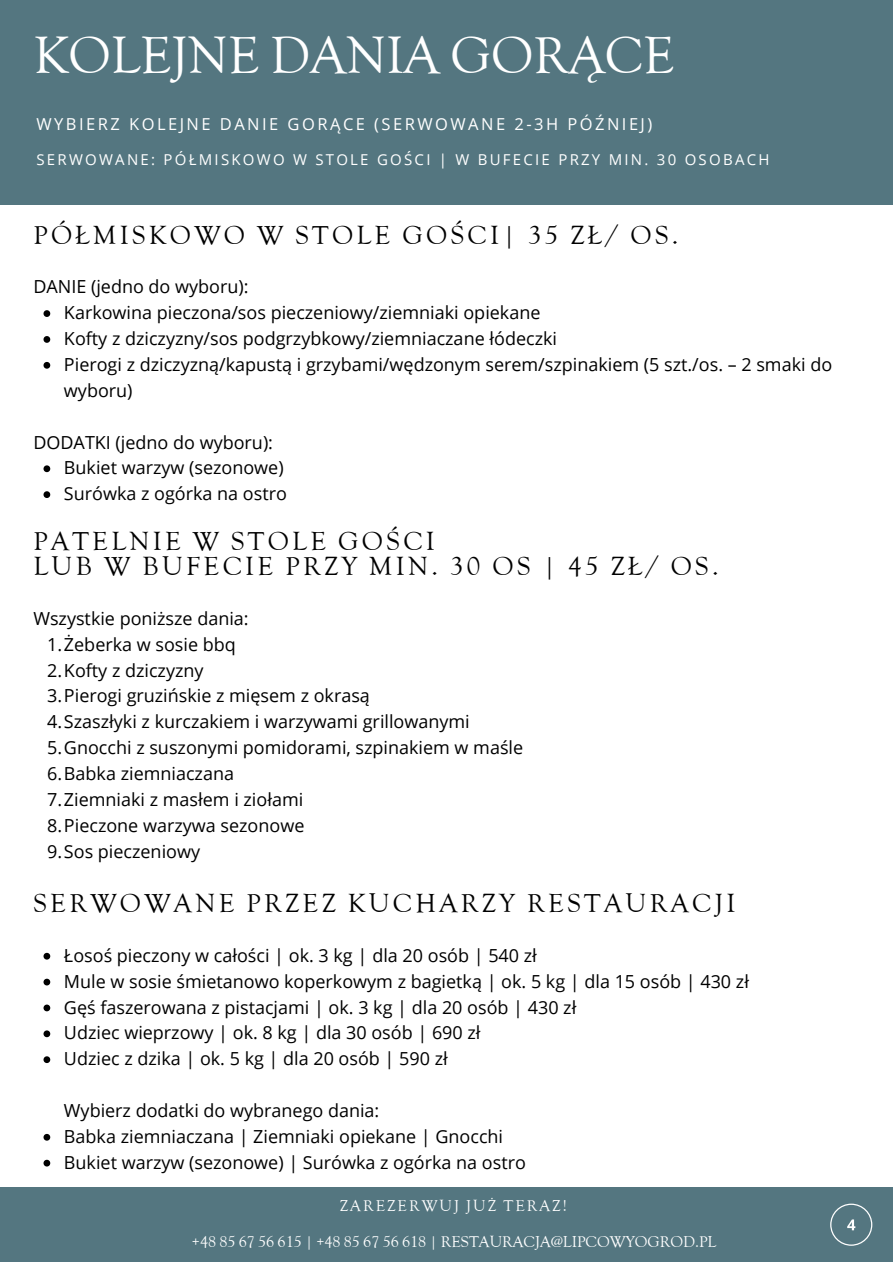
<style>
.page{position:relative;width:893px;height:1264px;background:#fff}
.page>*{position:absolute;margin:0;border:0;box-sizing:border-box;transform-origin:0 0}
.t1{font:45px "EFN Goldy Olds";color:#fff}
.t2{font:22.5px/24.8px "EFN Goldy Olds";letter-spacing:.15em;color:#000}
.t3{font:18px/25.8px "Open Sans";color:#000}
.t4{font:16.5px "Open Sans";letter-spacing:.15em;color:#fff}
.t5{font:15px "Open Sans";letter-spacing:.15em;color:#fff}
.t6{font:13.5px "EFN Goldy Olds";color:#fff}
.t7{font:13.5px "EFN Goldy Olds";letter-spacing:.15em;color:#fff}
</style>
<div class="page">
<div style="left:0;top:0;width:892px;height:205px;background:#547680"></div>
<div style="left:0;top:1186px;width:892px;height:75px;background:#547680"></div>
<svg style="left:830px;top:1203px;width:42px;height:42px"></svg>
<svg style="left:43px;top:310px;width:7px;height:7px"></svg>
<svg style="left:43px;top:336px;width:7px;height:7px"></svg>
<svg style="left:43px;top:362px;width:7px;height:6px"></svg>
<svg style="left:43px;top:465px;width:7px;height:7px"></svg>
<svg style="left:43px;top:491px;width:7px;height:7px"></svg>
<svg style="left:43px;top:952px;width:7px;height:7px"></svg>
<svg style="left:43px;top:978px;width:7px;height:7px"></svg>
<svg style="left:43px;top:1004px;width:7px;height:7px"></svg>
<svg style="left:43px;top:1030px;width:7px;height:7px"></svg>
<svg style="left:43px;top:1056px;width:7px;height:7px"></svg>
<svg style="left:43px;top:1133px;width:7px;height:7px"></svg>
<svg style="left:43px;top:1159px;width:7px;height:7px"></svg>
<h1 class="t1" style="left:33px;top:23px;width:643px">KOLEJNE DANIA GORĄCE</h1>
<p class="t4" style="left:36px;top:112px;width:617px">WYBIERZ KOLEJNE DANIE GORĄCE (SERWOWANE 2-3H PÓŹNIEJ)</p>
<p class="t5" style="left:36px;top:149px;width:734px">SERWOWANE: PÓŁMISKOWO W STOLE GOŚCI | W BUFECIE PRZY MIN. 30 OSOBACH</p>
<p class="t2" style="left:33px;top:223px;width:646px">PÓŁMISKOWO W STOLE GOŚCI| 35 ZŁ/ OS.</p>
<p class="t3" style="left:33px;top:273px;width:217px">DANIE (jedno do wyboru):</p>
<p class="t3" style="left:64px;top:299px;width:769px">Karkowina pieczona/sos pieczeniowy/ziemniaki opiekane<br>Kofty z dziczyzny/sos podgrzybkowy/ziemniaczane łódeczki<br>Pierogi z dziczyzną/kapustą i grzybami/wędzonym serem/szpinakiem (5 szt./os. – 2 smaki do wyboru)</p>
<p class="t3" style="left:33px;top:428px;width:241px">DODATKI (jedno do wyboru):</p>
<p class="t3" style="left:64px;top:454px;width:224px">Bukiet warzyw (sezonowe)<br>Surówka z ogórka na ostro</p>
<p class="t2" style="left:33px;top:529px;width:686px">PATELNIE W STOLE GOŚCI<br>LUB W BUFECIE PRZY MIN. 30 OS | 45 ZŁ/ OS.</p>
<p class="t3" style="left:33px;top:605px;width:217px">Wszystkie poniższe dania:</p>
<p class="t3" style="left:47px;top:630px;width:477px">1.Żeberka w sosie bbq<br>2.Kofty z dziczyzny<br>3.Pierogi gruzińskie z mięsem z okrasą<br>4.Szaszłyki z kurczakiem i warzywami grillowanymi<br>5.Gnocchi z suszonymi pomidorami, szpinakiem w maśle<br>6.Babka ziemniaczana<br>7.Ziemniaki z masłem i ziołami<br>8.Pieczone warzywa sezonowe<br>9.Sos pieczeniowy</p>
<p class="t2" style="left:33px;top:891px;width:703px">SERWOWANE PRZEZ KUCHARZY RESTAURACJI</p>
<p class="t3" style="left:64px;top:941px;width:686px">Łosoś pieczony w całości | ok. 3 kg | dla 20 osób | 540 zł<br>Mule w sosie śmietanowo koperkowym z bagietką | ok. 5 kg | dla 15 osób | 430 zł Gęś faszerowana z pistacjami | ok. 3 kg | dla 20 osób | 430 zł<br>Udziec wieprzowy | ok. 8 kg | dla 30 osób | 690 zł<br>Udziec z dzika | ok. 5 kg | dla 20 osób | 590 zł</p>
<p class="t3" style="left:64px;top:1097px;width:317px">Wybierz dodatki do wybranego dania:</p>
<p class="t3" style="left:64px;top:1122px;width:463px">Babka ziemniaczana | Ziemniaki opiekane | Gnocchi<br>Bukiet warzyw (sezonowe) | Surówka z ogórka na ostro</p>
<p class="t7" style="left:340px;top:1196px;width:228px">ZAREZERWUJ JUŻ TERAZ!</p>
<p class="t6" style="left:192px;top:1232px;width:526px">+48 85 67 56 615 | +48 85 67 56 618 | RESTAURACJA@LIPCOWYOGROD.PL</p>
</div>
